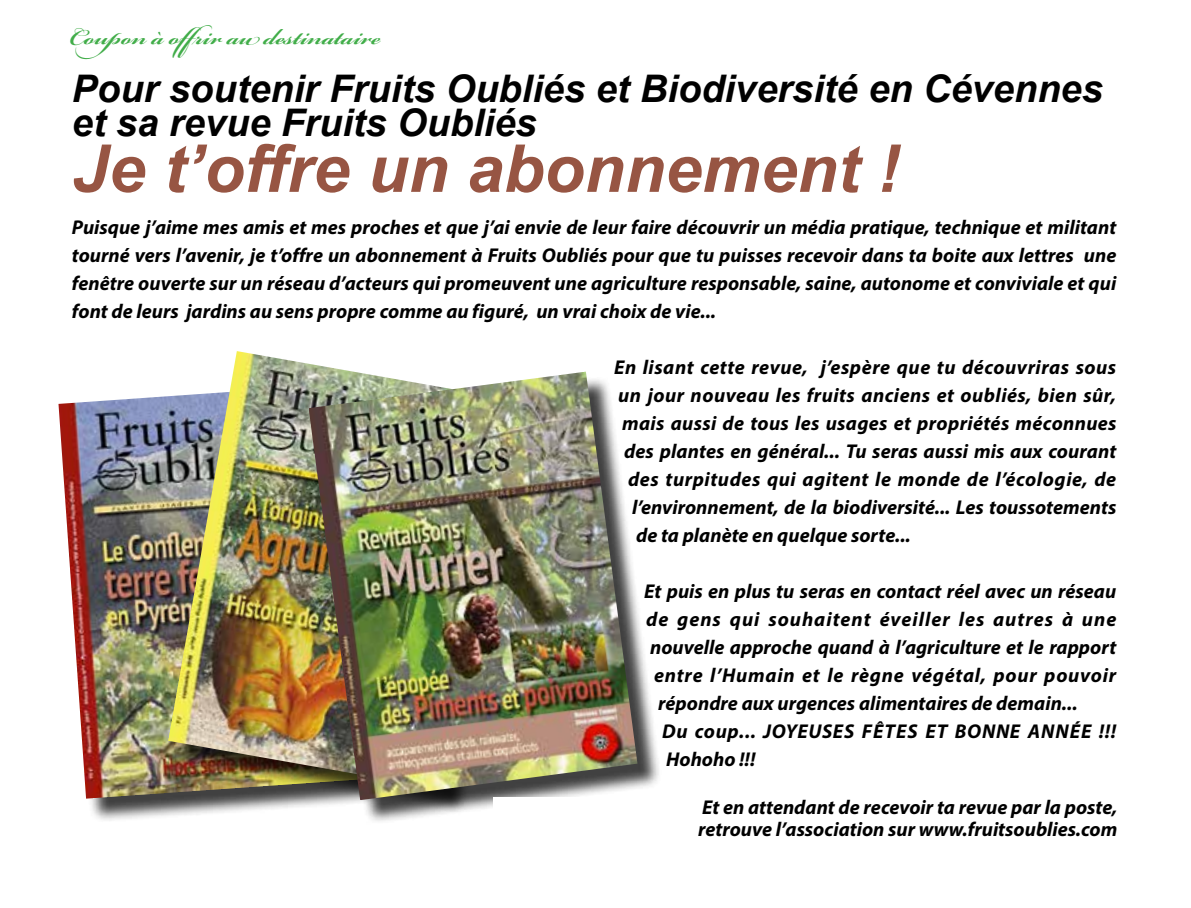
<style>
.page{position:relative;width:1191px;height:908px;background:#fff}
.page>*{position:absolute;margin:0;border:0;box-sizing:border-box;transform-origin:0 0}
.t1{font:italic 700 66px "Arial";color:#975543}
.t2{font:italic 700 38px/34px "Arial";color:#000}
.t3{font:700 34px "Bickham Script Pro";color:#41ad49}
.t4{font:italic 700 20px/28px "Myriad Pro";letter-spacing:.005em;color:#000;text-align:justify}
.t5{font:italic 700 20px "Myriad Pro";letter-spacing:.025em;color:#000}
.t6{font:italic 700 20px "Myriad Pro";letter-spacing:.03em;color:#000}
.t7{font:italic 700 20px "Myriad Pro";letter-spacing:.035em;color:#000}
.t8{font:italic 700 20px "Myriad Pro";letter-spacing:.05em;color:#000}
.t9{font:italic 700 20px "Myriad Pro";letter-spacing:.045em;color:#000}
</style>
<div class="page">
<div style="left:62px;top:388px;width:327px;height:435px;background:#000;opacity:.75"></div>
<img style="left:58px;top:388px;width:114px;height:410px">
<div style="left:172px;top:354px;width:364px;height:459px;background:#000;opacity:.75"></div>
<img style="left:168px;top:351px;width:344px;height:438px">
<div style="left:312px;top:375px;width:349px;height:449px;background:#000;opacity:.75"></div>
<img style="left:309px;top:371px;width:328px;height:428px">
<div style="left:493px;top:797px;width:626px;height:48px;background:#fff"></div>
<h3 class="t3" style="left:70px;top:12px;width:313px">Coupon à offrir au destinataire</h3>
<h2 class="t2" style="left:72px;top:72px;width:1032px">Pour soutenir Fruits Oubliés et Biodiversité en Cévennes et sa revue Fruits Oubliés</h2>
<h1 class="t1" style="left:72px;top:124px;width:829px">Je t’offre un abonnement !</h1>
<p class="t4" style="left:72px;top:212px;width:1046px">Puisque j’aime mes amis et mes proches et que j’ai envie de leur faire découvrir un média pratique, technique et militant tourné vers l’avenir, je t’offre un abonnement à Fruits Oubliés pour que tu puisses recevoir dans ta boite aux lettres une fenêtre ouverte sur un réseau d’acteurs qui promeuvent une agriculture responsable, saine, autonome et conviviale et qui font de leurs jardins au sens propre comme au figuré, un vrai choix de vie...</p>
<p class="t5" style="left:614px;top:354px;width:503px">En lisant cette revue, j’espère que tu découvriras sous</p>
<p class="t5" style="left:618px;top:382px;width:499px">un jour nouveau les fruits anciens et oubliés, bien sûr,</p>
<p class="t4" style="left:622px;top:408px;width:496px">mais aussi de tous les usages et propriétés méconnues</p>
<p class="t4" style="left:624px;top:436px;width:494px">des plantes en général... Tu seras aussi mis aux courant</p>
<p class="t6" style="left:628px;top:466px;width:489px">des turpitudes qui agitent le monde de l’écologie, de</p>
<p class="t4" style="left:632px;top:492px;width:485px">l’environnement, de la biodiversité... Les toussotements</p>
<p class="t4" style="left:636px;top:520px;width:276px">de ta planète en quelque sorte...</p>
<p class="t4" style="left:644px;top:576px;width:473px">Et puis en plus tu seras en contact réel avec un réseau</p>
<p class="t8" style="left:646px;top:606px;width:472px">de gens qui souhaitent éveiller les autres à une</p>
<p class="t4" style="left:650px;top:632px;width:468px">nouvelle approche quand à l’agriculture et le rapport</p>
<p class="t7" style="left:654px;top:662px;width:463px">entre l’Humain et le règne végétal, pour pouvoir</p>
<p class="t4" style="left:658px;top:688px;width:421px">répondre aux urgences alimentaires de demain...</p>
<p class="t6" style="left:662px;top:718px;width:234px">Du coup... JOYEUSES fêtes</p>
<p class="t9" style="left:925px;top:718px;width:192px">et BONNE ANNée !!!</p>
<p class="t4" style="left:666px;top:744px;width:91px">Hohoho !!!</p>
<p class="t4" style="left:698px;top:795px;width:421px;line-height:22px">Et en attendant de recevoir ta revue par la poste, retrouve l’association sur www.fruitsoublies.com</p>
</div>
